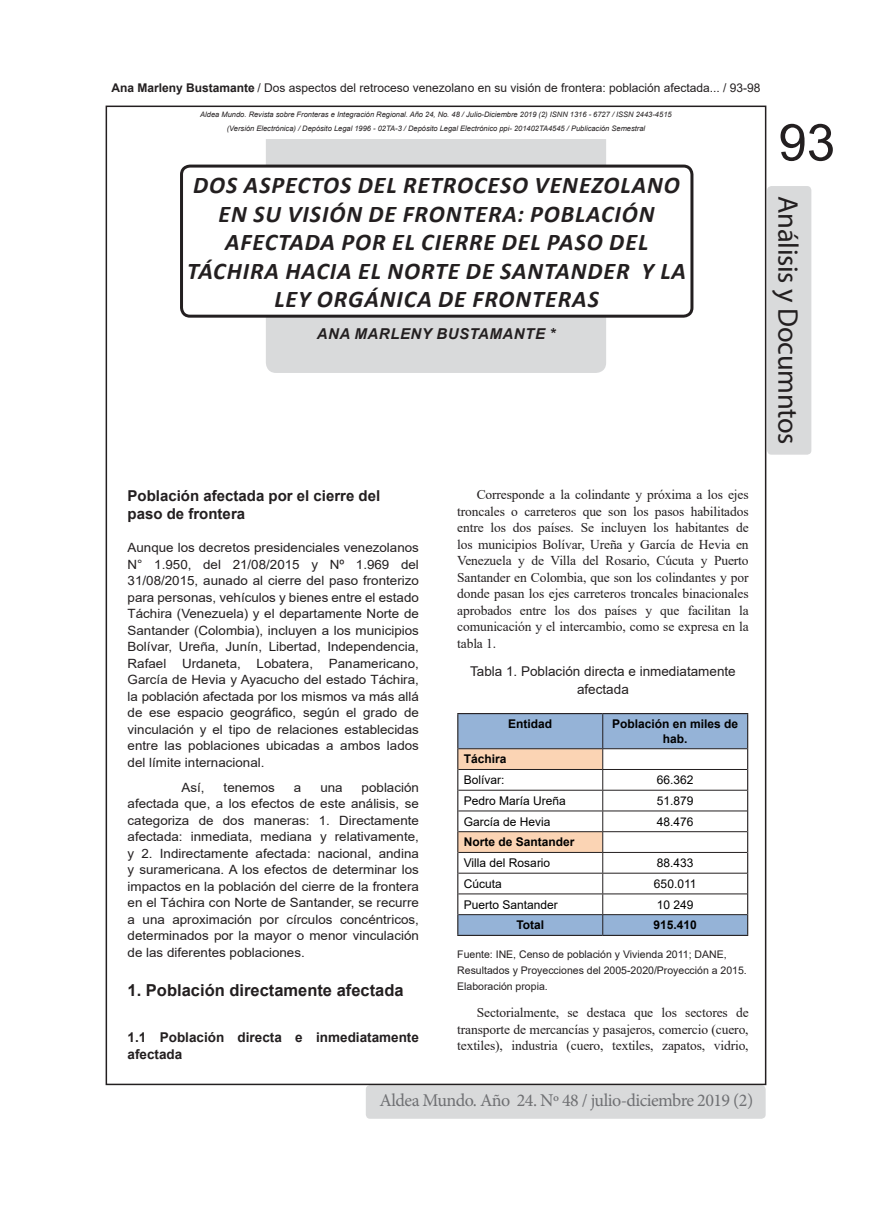
<style>
.page{position:relative;width:872px;height:1212px;background:#fff}
.page>*{position:absolute;margin:0;border:0;box-sizing:border-box;transform-origin:0 0}
.t1{font:51px "Arial";color:#231f20}
.t2{font:28.5px "Myriad Pro";letter-spacing:-.01em;color:#231f20}
.t3{font:italic 700 24px/28.5px "Calibri";letter-spacing:.04em;color:#231f20;text-align:center}
.t4{font:18px "Minion Pro";letter-spacing:-.03em;color:#6f7073}
.t5{font:700 16.5px "Arial";color:#231f20}
.t6{font:700 15px/18px "Arial";color:#231f20}
.t7{font:italic 700 15px "Arial";letter-spacing:.035em;color:#231f20}
.t8{font:13.5px/16.5px "Times New Roman";letter-spacing:-.01em;color:#231f20;text-align:justify}
.t9{font:13.5px/18px "Arial";color:#231f20;text-align:center}
.t10{font:700 13.5px/16.5px "Arial";color:#231f20}
.t11{font:12.75px/16.5px "Arial";color:#231f20;text-align:justify;scale:1.05 1}
.t12{font:12px "Arial";color:#000}
.t13{font:12px "Arial";color:#231f20}
.t14{font:700 12px/14.4px "Arial";color:#000;text-align:center}
.t15{font:10.5px/15.8px "Arial";color:#231f20}
.t16{font:italic 7.5px/13.5px "Arial";color:#231f20;text-align:center}
.s1{font-weight:700}
</style>
<div class="page">
<div style="left:366px;top:1085px;width:399px;height:34px;background:#d9dadb;border-radius:4px"></div>
<div style="left:266px;top:139px;width:340px;height:234px;background:#d9dadb"></div>
<div style="left:767px;top:186px;width:44px;height:269px;background:#d9dadb;border-radius:4px"></div>
<div style="left:181px;top:166px;width:511px;height:150px;background:#fff;border-radius:9px"></div>
<div style="left:180px;top:165px;width:513px;height:153px;border:3px solid #231f20;border-radius:9px"></div>
<svg style="left:458px;top:714px;width:289px;height:221px"></svg>
<hr style="left:457px;top:713px;width:146px;height:1px;background:#231f20">
<hr style="left:457px;top:714px;width:1px;height:35px;background:#231f20">
<hr style="left:603px;top:713px;width:145px;height:1px;background:#231f20">
<hr style="left:747px;top:714px;width:1px;height:35px;background:#231f20">
<svg style="left:747px;top:749px;width:1px;height:186px"></svg>
<hr style="left:457px;top:935px;width:146px;height:1px;background:#231f20">
<hr style="left:603px;top:935px;width:145px;height:1px;background:#231f20">
<hr style="left:602px;top:714px;width:1px;height:34px;background:#231f20">
<hr style="left:458px;top:748px;width:145px;height:1px;background:#231f20">
<hr style="left:603px;top:748px;width:144px;height:1px;background:#231f20">
<hr style="left:603px;top:769px;width:144px;height:1px;background:#231f20">
<hr style="left:603px;top:790px;width:144px;height:1px;background:#231f20">
<hr style="left:603px;top:810px;width:144px;height:1px;background:#231f20">
<hr style="left:603px;top:831px;width:144px;height:1px;background:#231f20">
<hr style="left:603px;top:852px;width:144px;height:1px;background:#231f20">
<hr style="left:603px;top:873px;width:144px;height:1px;background:#231f20">
<hr style="left:603px;top:893px;width:144px;height:1px;background:#231f20">
<hr style="left:603px;top:914px;width:144px;height:1px;background:#231f20">
<svg style="left:457px;top:749px;width:146px;height:186px"></svg>
<p class="t13" style="left:111px;top:79px;width:651px"><span class="s1">Ana Marleny Bustamante</span> / Dos aspectos del retroceso venezolano en su visión de frontera: población afectada... / 93-98</p>
<p class="t16" style="left:200px;top:108px;width:473px">Aldea Mundo. Revista sobre Fronteras e Integración Regional. Año 24, No. 48 / Julio-Diciembre 2019 (2) ISNN 1316 - 6727 / ISSN 2443-4515 (Versión Electrónica) / Depósito Legal 1996 - 02TA-3 / Depósito Legal Electrónico ppi- 201402TA4545 / Publicación Semestral</p>
<h3 class="t3" style="left:193px;top:170px;width:488px">DOS ASPECTOS DEL RETROCESO VENEZOLANO</h3>
<h3 class="t3" style="left:187px;top:199px;width:500px">EN SU VISIÓN DE FRONTERA: POBLACIÓN AFECTADA POR EL CIERRE DEL PASO DEL TÁCHIRA HACIA EL NORTE DE SANTANDER Y LA LEY ORGÁNICA DE FRONTERAS</h3>
<p class="t7" style="left:317px;top:324px;width:240px">ANA MARLENY BUSTAMANTE *</p>
<h1 class="t1" style="left:778px;top:107px;width:58px">93</h1>
<h2 class="t2" style="left:805px;top:196px;width:250px;rotate:90deg">Análisis y Documntos</h2>
<p class="t6" style="left:128px;top:487px;width:254px">Población afectada por el cierre del paso de frontera</p>
<p class="t11" style="left:128px;top:539px;width:279px">Aunque los decretos presidenciales venezolanos N° 1.950, del 21/08/2015 y Nº 1.969 del 31/08/2015, aunado al cierre del paso fronterizo para personas, vehículos y bienes entre el estado Táchira (Venezuela) y el departamente Norte de Santander (Colombia), incluyen a los municipios Bolívar, Ureña, Junín, Libertad, Independencia, Rafael Urdaneta, Lobatera, Panamericano, García de Hevia y Ayacucho del estado Táchira, la población afectada por los mismos va más allá de ese espacio geográfico, según el grado de vinculación y el tipo de relaciones establecidas entre las poblaciones ubicadas a ambos lados del límite internacional.</p>
<p class="t11" style="left:182px;top:779px;width:23px">Así,</p>
<p class="t11" style="left:224px;top:779px;width:50px">tenemos</p>
<p class="t11" style="left:294px;top:779px;width:9px">a</p>
<p class="t11" style="left:320px;top:779px;width:23px">una</p>
<p class="t11" style="left:128px;top:779px;width:279px;text-indent:234px">población afectada que, a los efectos de este análisis, se categoriza de dos maneras: 1. Directamente afectada: inmediata, mediana y relativamente, y 2. Indirectamente afectada: nacional, andina y suramericana. A los efectos de determinar los impactos en la población del cierre de la frontera en el Táchira con Norte de Santander, se recurre a una aproximación por círculos concéntricos, determinados por la mayor o menor vinculación de las diferentes poblaciones.</p>
<p class="t5" style="left:128px;top:978px;width:278px">1. Población directamente afectada</p>
<p class="t10" style="left:128px;top:1029px;width:293px">1.1 Población directa e inmediatamente afectada</p>
<p class="t8" style="left:457px;top:486px;width:293px;text-indent:20px">Corresponde a la colindante y próxima a los ejes troncales o carreteros que son los pasos habilitados entre los dos países. Se incluyen los habitantes de los municipios Bolívar, Ureña y García de Hevia en Venezuela y de Villa del Rosario, Cúcuta y Puerto Santander en Colombia, que son los colindantes y por donde pasan los ejes carreteros troncales binacionales aprobados entre los dos países y que facilitan la comunicación y el intercambio, como se expresa en la tabla 1.</p>
<p class="t9" style="left:470px;top:662px;width:267px">Tabla 1. Población directa e inmediatamente afectada</p>
<p class="t14" style="left:508px;top:717px;width:46px">Entidad</p>
<p class="t14" style="left:612px;top:717px;width:128px">Población en miles de hab.</p>
<p class="t14" style="left:464px;top:752px;width:44px">Táchira</p>
<p class="t12" style="left:464px;top:772px;width:42px">Bolívar:</p>
<p class="t12" style="left:657px;top:772px;width:38px">66.362</p>
<p class="t12" style="left:464px;top:792px;width:104px">Pedro María Ureña</p>
<p class="t12" style="left:657px;top:792px;width:38px">51.879</p>
<p class="t12" style="left:464px;top:813px;width:88px">García de Hevia</p>
<p class="t12" style="left:657px;top:813px;width:38px">48.476</p>
<p class="t14" style="left:464px;top:835px;width:112px">Norte de Santander</p>
<p class="t12" style="left:464px;top:855px;width:88px">Villa del Rosario</p>
<p class="t12" style="left:657px;top:855px;width:38px">88.433</p>
<p class="t12" style="left:464px;top:875px;width:40px">Cúcuta</p>
<p class="t12" style="left:654px;top:875px;width:44px">650.011</p>
<p class="t12" style="left:464px;top:896px;width:96px">Puerto Santander</p>
<p class="t12" style="left:657px;top:896px;width:38px">10 249</p>
<p class="t14" style="left:516px;top:918px;width:29px">Total</p>
<p class="t14" style="left:653px;top:918px;width:45px">915.410</p>
<p class="t15" style="left:457px;top:947px;width:291px">Fuente: INE, Censo de población y Vivienda 2011; DANE,<br>Resultados y Proyecciones del 2005-2020/Proyección a 2015.<br>Elaboración propia.</p>
<p class="t8" style="left:457px;top:1004px;width:293px;text-indent:20px">Sectorialmente, se destaca que los sectores de transporte de mercancías y pasajeros, comercio (cuero, textiles), industria (cuero, textiles, zapatos, vidrio,</p>
<h3 class="t4" style="left:379px;top:1088px;width:375px">Aldea Mundo. Año 24. Nº 48 / julio-diciembre 2019 (2)</h3>
</div>
